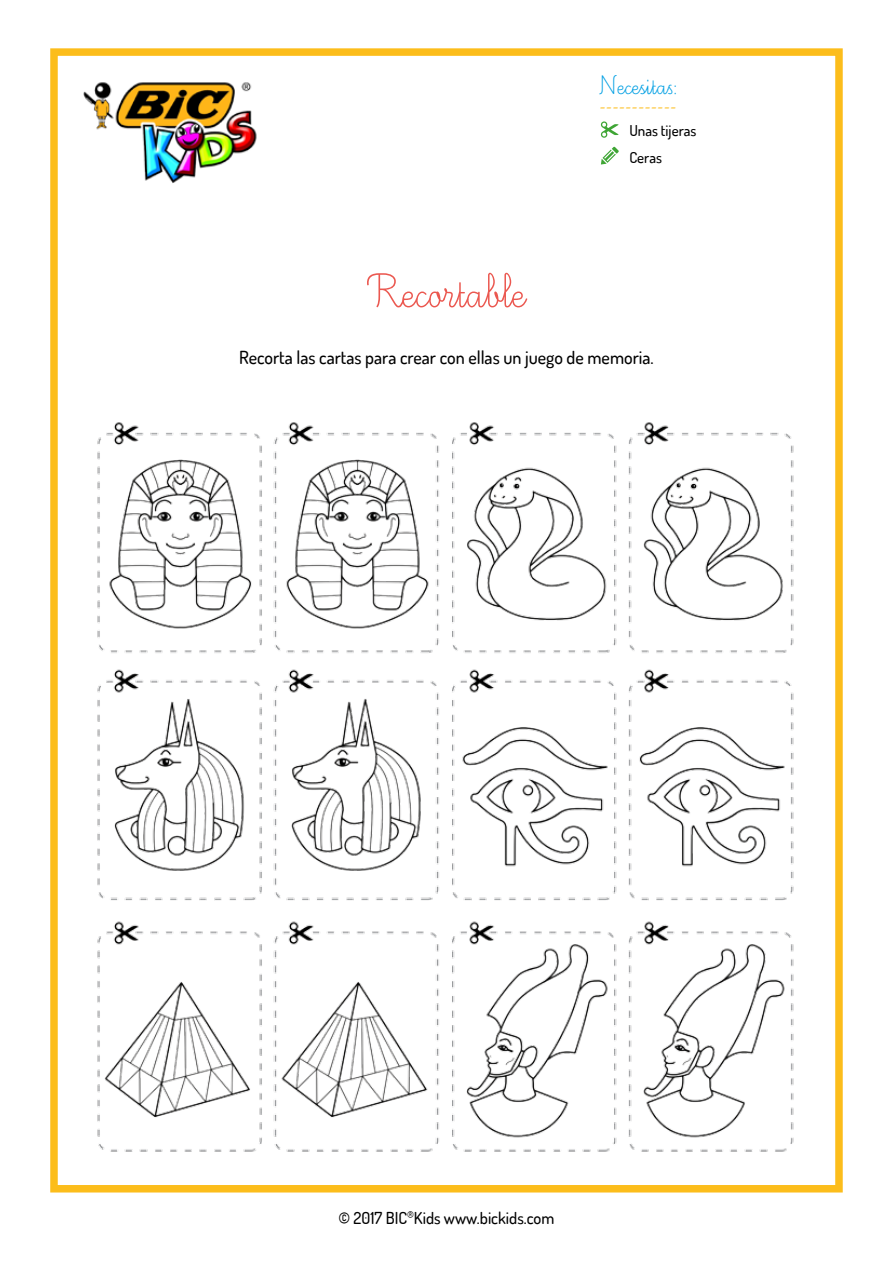
<style>
.page{position:relative;width:893px;height:1263px;background:#fff}
.page>*{position:absolute;margin:0;border:0;box-sizing:border-box;transform-origin:0 0}
.t1{font:60px "Ecriture A Romain Orne";color:#eb5850}
.t2{font:33px "Ecriture A Romain Orne";color:#009fe3}
.t3{font:500 18px "Dosis";color:#000}
.t4{font:18px "Minion Pro";color:#fcbd1b}
.t5{font:500 16.5px "Dosis";color:#000}
.t6{font:500 15px/27px "Dosis";color:#000}
</style>
<div class="page">
<div style="left:50px;top:48px;width:793px;height:1144px;border:8px solid #fcbd1b"></div>
<img style="left:83px;top:82px;width:174px;height:101px">
<svg style="left:601px;top:147px;width:18px;height:18px"></svg>
<svg style="left:600px;top:121px;width:19px;height:17px"></svg>
<img style="left:97px;top:422px;width:697px;height:730px">
<h2 class="t2" style="left:600px;top:69px;width:79px">Necesitas:</h2>
<p class="t4" style="left:600px;top:94px;width:78px">------------</p>
<h1 class="t1" style="left:368px;top:262px;width:157px">Recortable</h1>
<p class="t6" style="left:629px;top:116px;width:69px">Unas tijeras<br>Ceras</p>
<p class="t3" style="left:239px;top:346px;width:416px">Recorta las cartas para crear con ellas un juego de memoria.</p>
<p class="t5" style="left:339px;top:1207px;width:217px">© 2017 BIC<sup>®</sup>Kids www.bickids.com</p>
</div>
